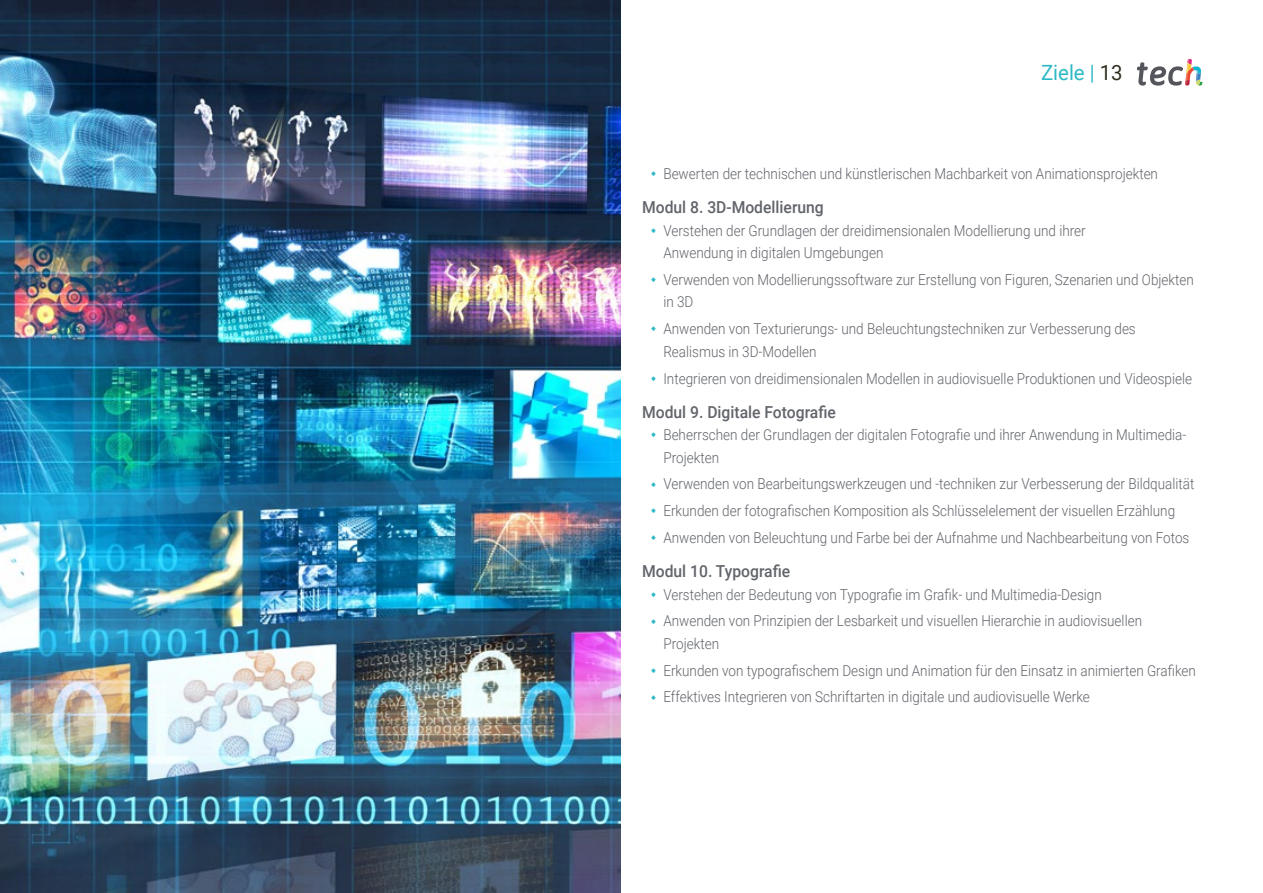
<style>
.page{position:relative;width:1263px;height:893px;background:#fff}
.page>*{position:absolute;margin:0;border:0;box-sizing:border-box;transform-origin:0 0}
.t1{font:21px "Roboto";color:#2db8c5}
.t2{font:500 16.5px "Roboto";color:#61646a;scale:.95 1}
.t3{font:300 15px/26.7px "Roboto";color:#61646a;scale:.9 1}
.s1{color:#312e20}
</style>
<div class="page">
<svg style="left:1137px;top:59px;width:65px;height:27px"></svg>
<img style="left:0;top:0;width:621px;height:893px">
<h1 class="t1" style="left:1041px;top:57px;width:83px">Ziele | <span class="s1">13</span></h1>
<p class="t3" style="left:663px;top:160px;width:551px">Bewerten der technischen und künstlerischen Machbarkeit von Animationsprojekten</p>
<p class="t2" style="left:642px;top:196px;width:193px">Modul 8. 3D-Modellierung</p>
<p class="t3" style="left:663px;top:219px;width:471px;line-height:22.5px">Verstehen der Grundlagen der dreidimensionalen Modellierung und ihrer<br>Anwendung in digitalen Umgebungen</p>
<p class="t3" style="left:663px;top:268px;width:591px;line-height:22.5px">Verwenden von Modellierungssoftware zur Erstellung von Figuren, Szenarien und Objekten in 3D</p>
<p class="t3" style="left:663px;top:317px;width:526px;line-height:22.5px">Anwenden von Texturierungs- und Beleuchtungstechniken zur Verbesserung des<br>Realismus in 3D-Modellen</p>
<p class="t3" style="left:663px;top:364px;width:589px">Integrieren von dreidimensionalen Modellen in audiovisuelle Produktionen und Videospiele</p>
<p class="t2" style="left:642px;top:400px;width:206px">Modul 9. Digitale Fotografie</p>
<p class="t3" style="left:663px;top:423px;width:582px;line-height:22.5px">Beherrschen der Grundlagen der digitalen Fotografie und ihrer Anwendung in Multimedia-<br>Projekten</p>
<p class="t3" style="left:663px;top:470px;width:591px">Verwenden von Bearbeitungswerkzeugen und -techniken zur Verbesserung der Bildqualität<br>Erkunden der fotografischen Komposition als Schlüsselelement der visuellen Erzählung<br>Anwenden von Beleuchtung und Farbe bei der Aufnahme und Nachbearbeitung von Fotos</p>
<p class="t2" style="left:642px;top:560px;width:157px">Modul 10. Typografie</p>
<p class="t3" style="left:663px;top:580px;width:533px">Verstehen der Bedeutung von Typografie im Grafik- und Multimedia-Design<br>Anwenden von Prinzipien der Lesbarkeit und visuellen Hierarchie in audiovisuellen</p>
<p class="t3" style="left:663px;top:630px;width:593px">Projekten<br>Erkunden von typografischem Design und Animation für den Einsatz in animierten Grafiken<br>Effektives Integrieren von Schriftarten in digitale und audiovisuelle Werke</p>
</div>
